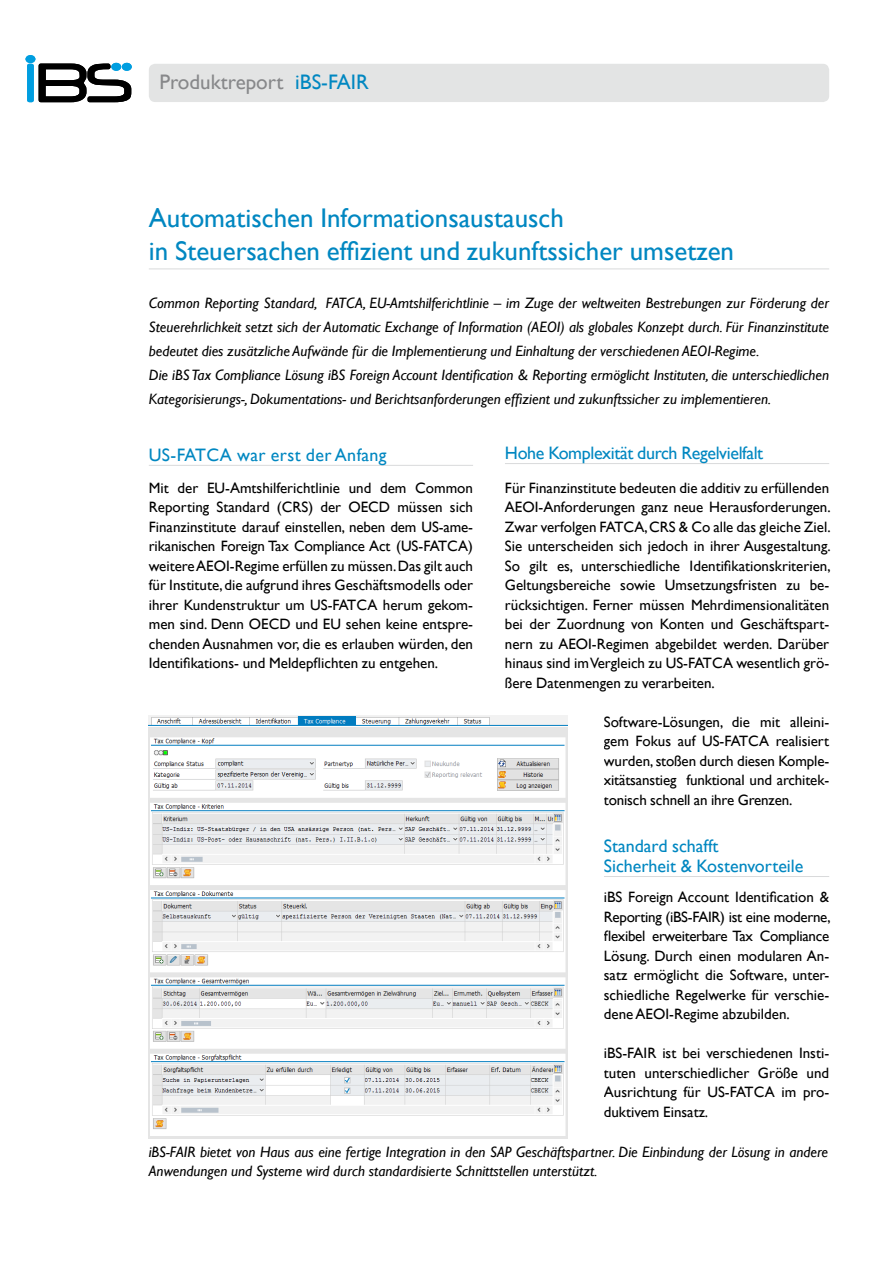
<style>
.page{position:relative;width:893px;height:1263px;background:#fff}
.page>*{position:absolute;margin:0;border:0;box-sizing:border-box;transform-origin:0 0}
.t1{font:27px/33px "Gill Sans";color:#0087c1}
.t2{font:21px "Gill Sans";color:#87888a}
.t3{font:18px/19.5px "Gill Sans";color:#0087c1}
.t4{font:18px "Gill Sans";letter-spacing:-.02em;color:#0087c1}
.t5{font:18px "Gill Sans";letter-spacing:.02em;color:#0087c1}
.t6{font:15px/19.5px "Gill Sans";color:#000;text-align:justify}
.t7{font:italic 15px/24px "Gill Sans";color:#000}
.s1{color:#0087c1}
</style>
<div class="page">
<div style="left:149px;top:64px;width:680px;height:38px;background:#e3e4e4;border-radius:6px"></div>
<svg style="left:27px;top:64px;width:104px;height:38px"></svg>
<div style="left:26px;top:55px;width:9px;height:8px;background:#009ee0;border-radius:50%"></div>
<div style="left:111px;top:63px;width:10px;height:8px;background:#009ee0;border-radius:50%"></div>
<div style="left:122px;top:63px;width:10px;height:8px;background:#009ee0;border-radius:50%"></div>
<hr style="left:149px;top:465px;width:324px;height:1px;background:#d9dadb">
<hr style="left:505px;top:463px;width:324px;height:1px;background:#d9dadb">
<hr style="left:604px;top:876px;width:225px;height:1px;background:#d9dadb">
<hr style="left:149px;top:269px;width:680px;height:1px;background:#d9dadb">
<img style="left:149px;top:715px;width:419px;height:423px">
<h2 class="t2" style="left:159px;top:70px;width:211px">Produktreport <span class="s1">iBS-FAIR</span></h2>
<h1 class="t1" style="left:149px;top:202px;width:587px">Automatischen Informationsaustausch<br>in Steuersachen effizient und zukunftssicher umsetzen</h1>
<p class="t7" style="left:149px;top:291px;width:682px">Common Reporting Standard, FATCA, EU-Amtshilferichtlinie – im Zuge der weltweiten Bestrebungen zur Förderung der Steuerehrlichkeit setzt sich der Automatic Exchange of Information (AEOI) als globales Konzept durch. Für Finanzinstitute bedeutet dies zusätzliche Aufwände für die Implementierung und Einhaltung der verschiedenen AEOI-Regime.<br>Die iBS Tax Compliance Lösung iBS Foreign Account Identification &amp; Reporting ermöglicht Instituten, die unterschiedlichen Kategorisierungs-, Dokumentations- und Berichtsanforderungen effizient und zukunftssicher zu implementieren.</p>
<p class="t5" style="left:149px;top:444px;width:239px">US-FATCA war erst der Anfang</p>
<p class="t6" style="left:149px;top:478px;width:326px">Mit der EU-Amtshilferichtlinie und dem Common Reporting Standard (CRS) der OECD müssen sich Finanzinstitute darauf einstellen, neben dem US-ame&shy;rikanischen Foreign Tax Compliance Act (US-FATCA) weitere AEOI-Regime erfüllen zu müssen. Das gilt auch für Institute, die aufgrund ihres Geschäftsmodells oder ihrer Kundenstruktur um US-FATCA herum gekom&shy;men sind. Denn OECD und EU sehen keine entspre&shy;chenden Ausnahmen vor, die es erlauben würden, den Identifikations- und Meldepflichten zu entgehen.</p>
<p class="t4" style="left:505px;top:442px;width:260px">Hohe Komplexität durch Regelvielfalt</p>
<p class="t6" style="left:505px;top:478px;width:327px">Für Finanzinstitute bedeuten die additiv zu erfüllenden AEOI-Anforderungen ganz neue Herausforderungen.<br>Zwar verfolgen FATCA, CRS &amp; Co alle das gleiche Ziel.<br>Sie unterscheiden sich jedoch in ihrer Ausgestaltung.<br>So gilt es, unterschiedliche Identifikationskriterien, Geltungsbereiche sowie Umsetzungsfristen zu be&shy;rücksichtigen. Ferner müssen Mehrdimensionalitäten bei der Zuordnung von Konten und Geschäftspart&shy;nern zu AEOI-Regimen abgebildet werden. Darüber hinaus sind im Vergleich zu US-FATCA wesentlich grö&shy;ßere Datenmengen zu verarbeiten.</p>
<p class="t6" style="left:604px;top:712px;width:227px">Software-Lösungen, die mit alleini&shy;gem Fokus auf US-FATCA realisiert wurden, stoßen durch diesen Komple&shy;xitätsanstieg funktional und architek&shy;tonisch schnell an ihre Grenzen.</p>
<p class="t3" style="left:604px;top:837px;width:201px">Standard schafft<br>Sicherheit &amp; Kostenvorteile</p>
<p class="t6" style="left:604px;top:888px;width:228px">iBS Foreign Account Identification &amp; Reporting (iBS-FAIR) ist eine moderne, flexibel erweiterbare Tax Compliance Lösung. Durch einen modularen An&shy;satz ermöglicht die Software, unter&shy;schiedliche Regelwerke für verschie&shy;dene AEOI-Regime abzubilden.</p>
<p class="t6" style="left:604px;top:1044px;width:227px">iBS-FAIR ist bei verschiedenen Insti&shy;tuten unterschiedlicher Größe und Ausrichtung für US-FATCA im pro&shy;duktivem Einsatz.</p>
<p class="t7" style="left:149px;top:1142px;width:681px;line-height:19.5px">iBS-FAIR bietet von Haus aus eine fertige Integration in den SAP Geschäftspartner. Die Einbindung der Lösung in andere<br>Anwendungen und Systeme wird durch standardisierte Schnittstellen unterstützt.</p>
</div>
